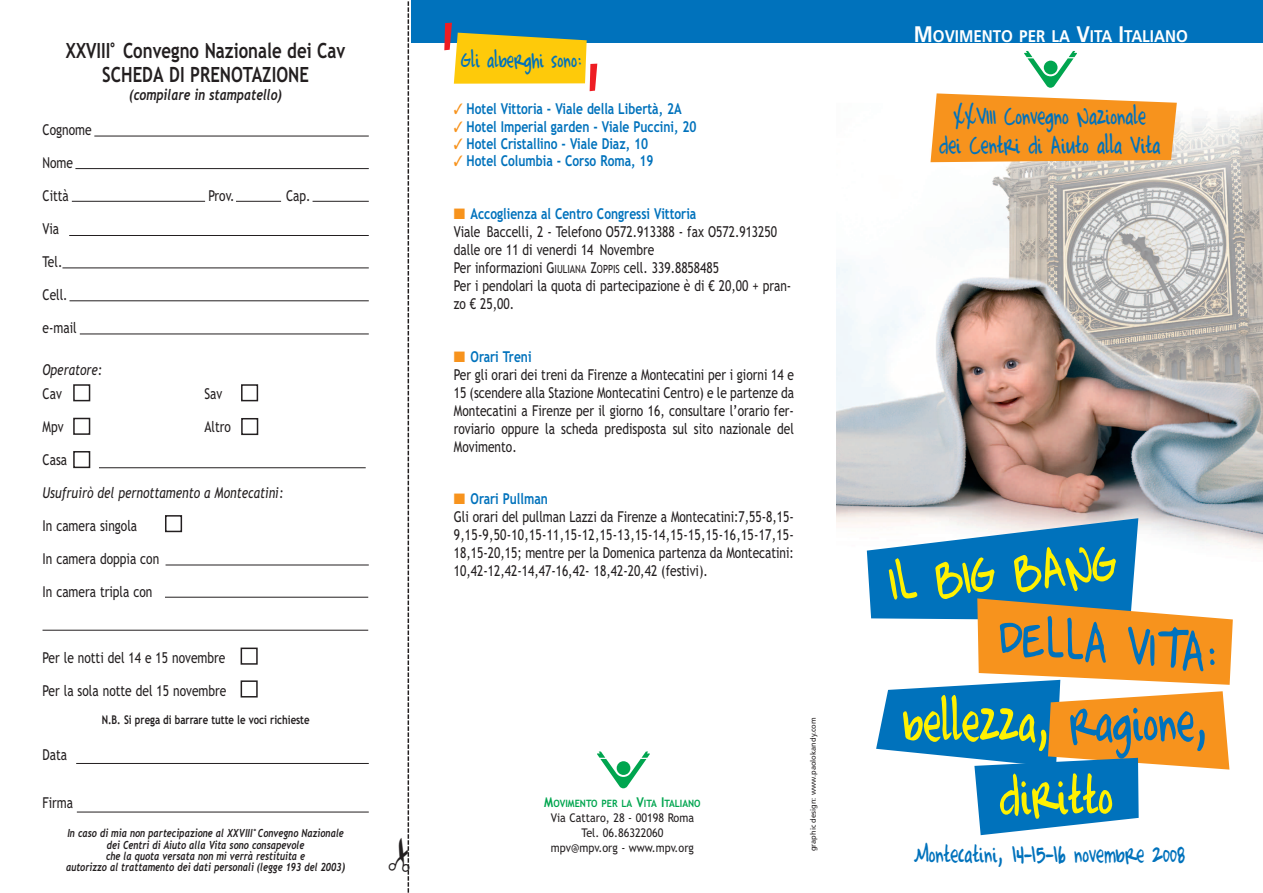
<style>
.page{position:relative;width:1263px;height:893px;background:#fff}
.page>*{position:absolute;margin:0;border:0;box-sizing:border-box;transform-origin:0 0}
.t1{font:67.5px/73.5px "Completein Him";color:#fff101;text-align:center;scale:.8 1}
.t2{font:67.5px "Completein Him";color:#0072bc;scale:.8 1}
.t3{font:30px/28.5px "Completein Him";color:#0072bc;text-align:center;scale:.8 1}
.t4{font:27px "Completein Him";color:#0072bc;scale:.8 1}
.t5{font:700 21px/24px "Trebuchet MS";color:#231f20;text-align:center;scale:.8 1}
.t6{font:700 16.8px "Frutiger";color:#fff;scale:.9 1}
.t7{font:15px/18px "Trebuchet MS";color:#231f20;scale:.8 1}
.t8{font:700 15px "Trebuchet MS";color:#0072bc;scale:.8 1}
.t9{font:italic 15px "Trebuchet MS";color:#231f20;scale:.8 1}
.t10{font:italic 700 15px "Trebuchet";color:#231f20;scale:.8 1}
.t11{font:12px/15px "Trebuchet MS";color:#231f20;text-align:center;scale:.9 1}
.t12{font:700 12px "Trebuchet MS";color:#231f20;scale:.8 1}
.t13{font:italic 700 11.25px/11.2px "Trebuchet";color:#231f20;text-align:center;scale:.8 1}
.t14{font:700 10.2px "Trebuchet MS";color:#00a54f;scale:.9 1}
.t15{font:7.5px "Frutiger";color:#231f20}
.s1{font-size:12px}
.s2{color:#f7931d}
.s3{font-weight:700;color:#0072bc}
.s4{font-size:11.25px}
.s5{font-size:13.5px}
.s6{font-size:22.5px}
.s7{color:#0072bc}
</style>
<div class="page">
<div style="left:411px;top:0;width:852px;height:43px;background:#0072bc"></div>
<img style="left:836px;top:111px;width:427px;height:442px">
<svg style="left:867px;top:518px;width:366px;height:317px"></svg>
<svg style="left:444px;top:23px;width:153px;height:68px"></svg>
<svg style="left:930px;top:51px;width:247px;height:111px"></svg>
<svg style="left:597px;top:751px;width:53px;height:37px"></svg>
<hr style="left:94px;top:136px;width:275px;height:1px;background:#231f20">
<hr style="left:75px;top:168px;width:294px;height:1px;background:#231f20">
<hr style="left:72px;top:201px;width:133px;height:1px;background:#231f20">
<hr style="left:236px;top:201px;width:45px;height:1px;background:#231f20">
<hr style="left:313px;top:201px;width:56px;height:1px;background:#231f20">
<hr style="left:69px;top:235px;width:300px;height:1px;background:#231f20">
<hr style="left:62px;top:268px;width:307px;height:1px;background:#231f20">
<hr style="left:70px;top:300px;width:299px;height:1px;background:#231f20">
<hr style="left:80px;top:334px;width:289px;height:1px;background:#231f20">
<hr style="left:166px;top:565px;width:203px;height:1px;background:#231f20">
<hr style="left:99px;top:467px;width:267px;height:1px;background:#231f20">
<hr style="left:165px;top:597px;width:203px;height:1px;background:#231f20">
<hr style="left:43px;top:630px;width:325px;height:1px;background:#231f20">
<hr style="left:76px;top:763px;width:293px;height:1px;background:#231f20">
<hr style="left:77px;top:812px;width:292px;height:1px;background:#231f20">
<div style="left:73px;top:384px;width:17px;height:17px;border:2px solid #231f20"></div>
<div style="left:241px;top:384px;width:17px;height:17px;border:2px solid #231f20"></div>
<div style="left:73px;top:418px;width:17px;height:17px;border:2px solid #231f20"></div>
<div style="left:73px;top:451px;width:17px;height:17px;border:2px solid #231f20"></div>
<div style="left:165px;top:515px;width:17px;height:17px;border:2px solid #231f20"></div>
<div style="left:241px;top:648px;width:17px;height:17px;border:2px solid #231f20"></div>
<div style="left:241px;top:680px;width:17px;height:17px;border:2px solid #231f20"></div>
<div style="left:241px;top:418px;width:17px;height:17px;border:2px solid #231f20"></div>
<svg style="left:407px;top:1px;width:3px;height:892px"></svg>
<h3 class="t5" style="left:66px;top:39px;width:351px">XXVIII° Convegno Nazionale dei Cav<br>SCHEDA DI PRENOTAZIONE</h3>
<p class="t10" style="left:129px;top:86px;width:192px">(compilare in stampatello)</p>
<p class="t7" style="left:43px;top:120px;width:63px">Cognome</p>
<p class="t7" style="left:43px;top:153px;width:40px">Nome</p>
<p class="t7" style="left:43px;top:186px;width:34px">Città</p>
<p class="t7" style="left:208px;top:186px;width:34px">Prov.</p>
<p class="t7" style="left:286px;top:186px;width:32px">Cap.</p>
<p class="t7" style="left:43px;top:219px;width:22px">Via</p>
<p class="t7" style="left:43px;top:252px;width:26px">Tel.</p>
<p class="t7" style="left:43px;top:285px;width:33px">Cell.</p>
<p class="t7" style="left:43px;top:318px;width:44px">e-mail</p>
<p class="t9" style="left:43px;top:361px;width:76px">Operatore:</p>
<p class="t7" style="left:43px;top:384px;width:26px">Cav</p>
<p class="t7" style="left:205px;top:384px;width:24px">Sav</p>
<p class="t7" style="left:43px;top:417px;width:28px">Mpv</p>
<p class="t7" style="left:205px;top:417px;width:35px">Altro</p>
<p class="t7" style="left:43px;top:450px;width:32px">Casa</p>
<p class="t9" style="left:43px;top:484px;width:303px">Usufruirò del pernottamento a Montecatini:</p>
<p class="t7" style="left:43px;top:516px;width:120px">In camera singola</p>
<p class="t7" style="left:43px;top:549px;width:147px">In camera doppia con</p>
<p class="t7" style="left:43px;top:582px;width:139px">In camera tripla con</p>
<p class="t7" style="left:43px;top:648px;width:230px">Per le notti del 14 e 15 novembre</p>
<p class="t7" style="left:43px;top:681px;width:231px">Per la sola notte del 15 novembre</p>
<p class="t12" style="left:102px;top:713px;width:261px">N.B. Si prega di barrare tutte le voci richieste</p>
<p class="t7" style="left:43px;top:746px;width:32px">Data</p>
<p class="t7" style="left:43px;top:794px;width:40px">Firma</p>
<p class="t13" style="left:66px;top:828px;width:351px">In caso di mia non partecipazione al XXVIII°Convegno Nazionale dei Centri di Aiuto alla Vita sono consapevole<br>che la quota versata non mi verrà restituita e<br>autorizzo al trattamento dei dati personali (legge 193 del 2003<span class="s1">)</span></p>
<h3 class="t4" style="left:461px;top:42px;width:154px">Gli alberghi sono:</h3>
<p class="t8" style="left:454px;top:100px;width:286px"><span class="s2">✓</span> Hotel Vittoria - Viale della Libertà, 2A</p>
<p class="t8" style="left:454px;top:118px;width:305px"><span class="s2">✓</span> Hotel Imperial garden - Viale Puccini, 20</p>
<p class="t8" style="left:454px;top:135px;width:244px"><span class="s2">✓</span> Hotel Cristallino - Viale Diaz, 10</p>
<p class="t8" style="left:454px;top:152px;width:251px"><span class="s2">✓</span> Hotel Columbia - Corso Roma, 19</p>
<p class="t7" style="left:454px;top:205px;width:423px"><span class="s2">■</span> <span class="s3">Accoglienza al Centro Congressi Vittoria<br></span>Viale Baccelli, 2 - Telefono O572.913388 - fax O572.913250 dalle ore 11 di venerdi 14 Novembre<br>Per informazioni G<span class="s4">IULIANA</span> Z<span class="s4">OPPIS</span> cell. 339.8858485<br>Per i pendolari la quota di partecipazione è di € 20,00 + pran&shy;zo € 25,00.</p>
<p class="t7" style="left:454px;top:348px;width:427px"><span class="s2">■</span> <span class="s3">Orari Treni<br></span>Per gli orari dei treni da Firenze a Montecatini per i giorni 14 e 15 (scendere alla Stazione Montecatini Centro) e le partenze da Montecatini a Firenze per il giorno 16, consultare l’orario fer&shy;roviario oppure la scheda predisposta sul sito nazionale del Movimento.</p>
<p class="t7" style="left:454px;top:490px;width:427px"><span class="s2">■</span> <span class="s3">Orari Pullman<br></span>Gli orari del pullman Lazzi da Firenze a Montecatini:7,55-8,15- 9,15-9,50-10,15-11,15-12,15-13,15-14,15-15,15-16,15-17,15- 18,15-20,15; mentre per la Domenica partenza da Montecatini:<br>10,42-12,42-14,47-16,42- 18,42-20,42 (festivi).</p>
<p class="t14" style="left:544px;top:797px;width:175px"><span class="s5">M</span>OVIMENTO PER LA <span class="s5">V</span>ITA <span class="s5">I</span>TALIANO</p>
<p class="t11" style="left:551px;top:810px;width:160px">Via Cattaro, 28 - 00198 Roma<br>Tel. 06.86322060 mpv@mpv.org - www.mpv.org</p>
<p class="t15" style="left:810px;top:851px;width:135px;rotate:-90deg">graphic design: www.paolokandy.com</p>
<p class="t6" style="left:914px;top:30px;width:306px"><span class="s6">M</span>OVIMENTO PER LA <span class="s6">V</span>ITA <span class="s6">I</span>TALIANO</p>
<h2 class="t3" style="left:939px;top:100px;width:278px">XXV I Convegno Nazionale dei Centri di Aiuto alla Vita</h2>
<h1 class="t1" style="left:886px;top:540px;width:286px;rotate:-5deg">IL BIG BANG</h1>
<h1 class="t2" style="left:1003px;top:590px;width:279px;rotate:5deg">DELLA VITA:</h1>
<h1 class="t1" style="left:903px;top:680px;width:384px">bellezza, <span class="s7">ragione, </span>diritto</h1>
<h2 class="t3" style="left:914px;top:837px;width:341px">Montecatini, 14-15-16 novembre 2008</h2>
</div>
